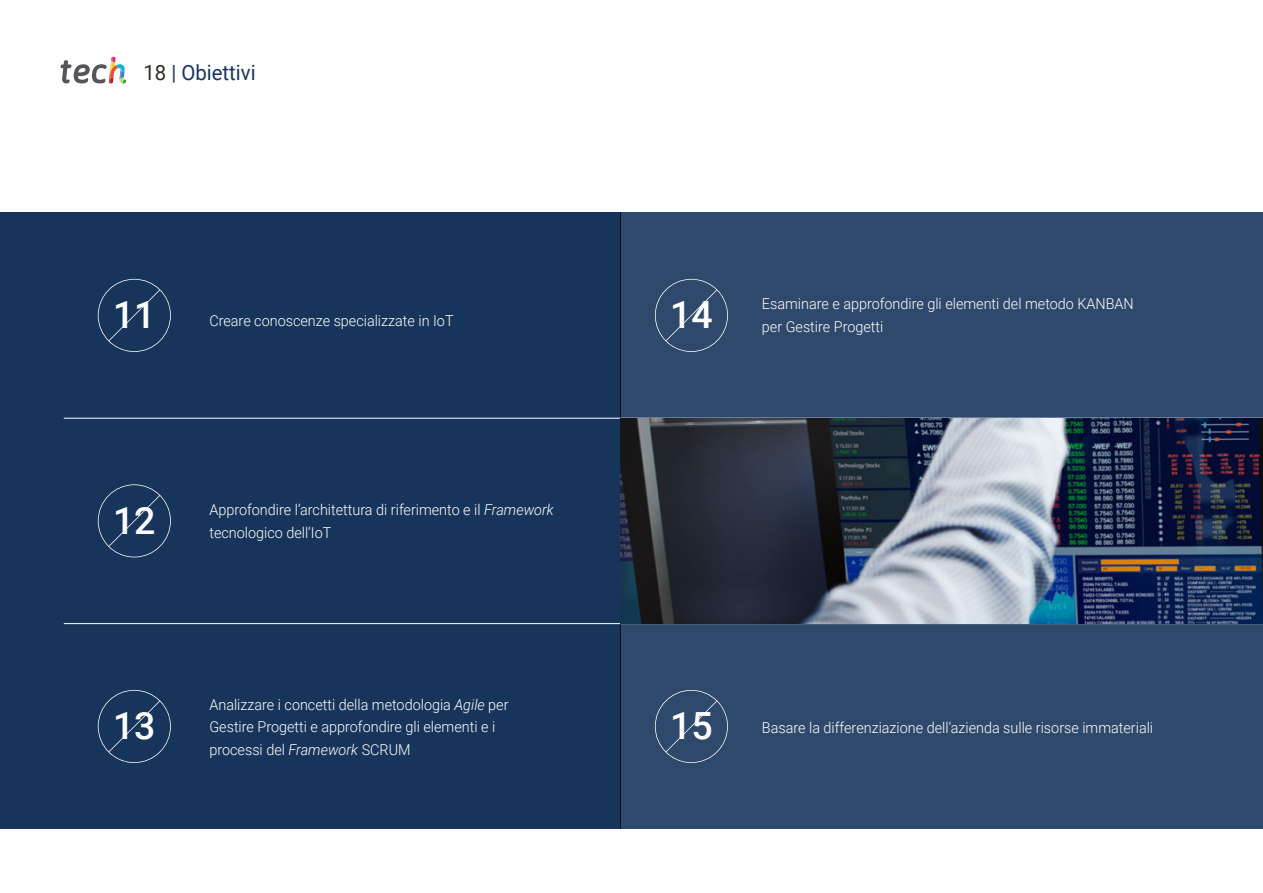
<style>
.page{position:relative;width:1263px;height:893px;background:#fff}
.page>*{position:absolute;margin:0;border:0;box-sizing:border-box;transform-origin:0 0}
.t1{font:500 37.5px "Roboto";color:#fff}
.t2{font:21px "Roboto";color:#1a355c}
.t3{font:300 15px/22.5px "Roboto";color:#fff;scale:.96 1}
.s1{color:#312e20}
.s2{font-style:italic}
</style>
<div class="page">
<svg style="left:61px;top:57px;width:65px;height:27px"></svg>
<div style="left:0;top:213px;width:621px;height:616px;background:#17355b"></div>
<div style="left:621px;top:213px;width:642px;height:616px;background:#2e496b"></div>
<svg style="left:98px;top:279px;width:73px;height:73px"></svg>
<svg style="left:98px;top:690px;width:73px;height:73px"></svg>
<svg style="left:98px;top:484px;width:73px;height:73px"></svg>
<svg style="left:655px;top:279px;width:73px;height:73px"></svg>
<svg style="left:655px;top:690px;width:73px;height:73px"></svg>
<hr style="left:64px;top:418px;width:1199px;height:1px;background:#fff">
<hr style="left:64px;top:623px;width:1199px;height:1px;background:#fff">
<img style="left:621px;top:418px;width:642px;height:205px">
<h2 class="t2" style="left:144px;top:57px;width:114px"><span class="s1">18</span> | Obiettivi</h2>
<h1 class="t1" style="left:113px;top:288px;width:44px">11</h1>
<p class="t3" style="left:209px;top:309px;width:256px">Creare conoscenze specializzate in IoT</p>
<h1 class="t1" style="left:113px;top:494px;width:44px">12</h1>
<p class="t3" style="left:209px;top:498px;width:360px">Approfondire l’architettura di riferimento e il <span class="s2">Framework </span>tecnologico dell’IoT</p>
<h1 class="t1" style="left:113px;top:699px;width:44px">13</h1>
<p class="t3" style="left:209px;top:692px;width:313px">Analizzare i concetti della metodologia <span class="s2">Agile</span> per<br>Gestire Progetti e approfondire gli elementi e i processi del <span class="s2">Framework</span> SCRUM</p>
<h1 class="t1" style="left:670px;top:288px;width:44px">14</h1>
<p class="t3" style="left:762px;top:292px;width:389px">Esaminare e approfondire gli elementi del metodo KANBAN per Gestire Progetti</p>
<h1 class="t1" style="left:670px;top:699px;width:44px">15</h1>
<p class="t3" style="left:762px;top:716px;width:409px">Basare la differenziazione dell'azienda sulle risorse immateriali</p>
</div>
